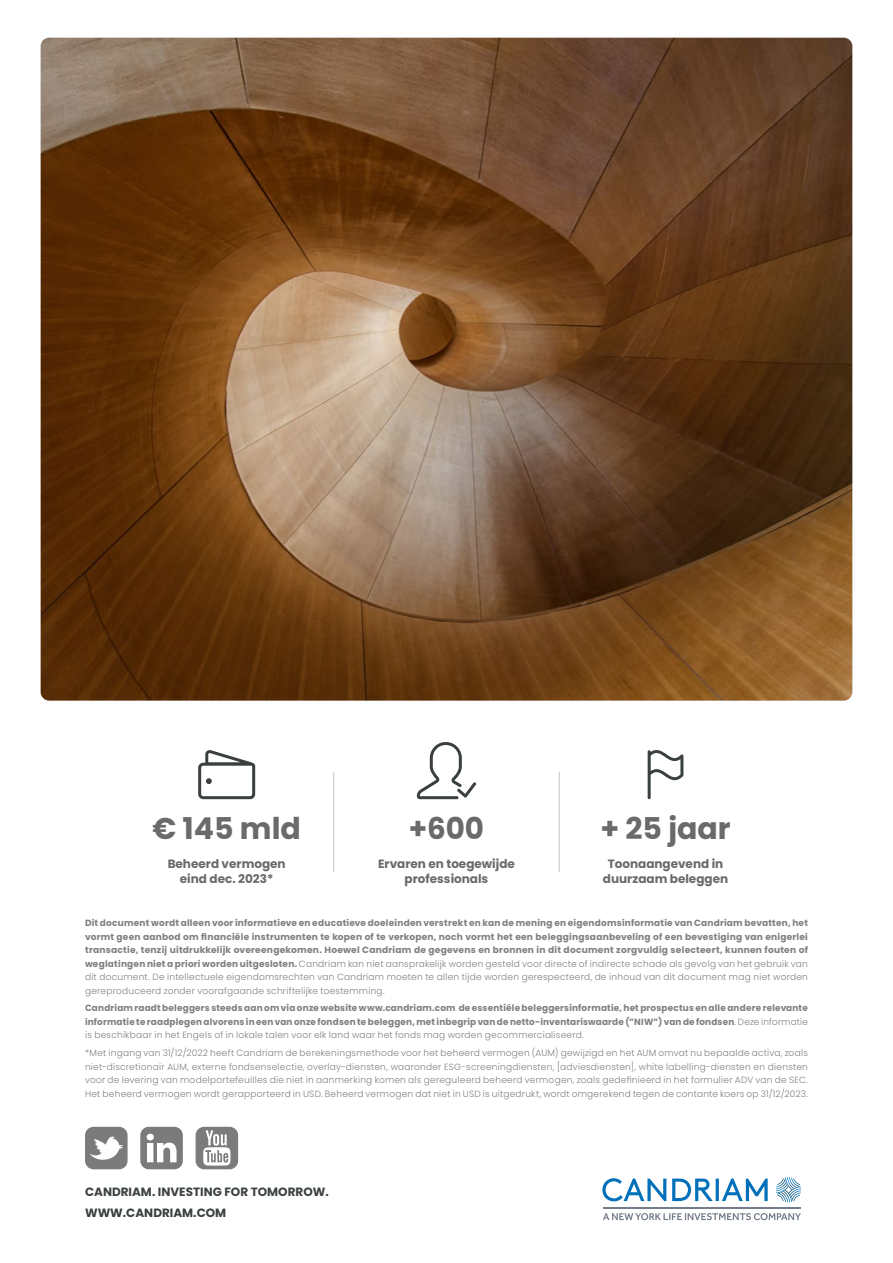
<style>
.page{position:relative;width:893px;height:1263px;background:#fff}
.page>*{position:absolute;margin:0;border:0;box-sizing:border-box;transform-origin:0 0}
.t1{font:700 30px "Poppins";color:#6a6a6a}
.t2{font:700 12px/15px "Poppins";color:#6a6a6a;text-align:center}
.t3{font:700 12px "Poppins";color:#3c4242}
.t4{font:700 12px "Poppins";color:#39403f}
.t5{font:700 9px/13.5px "Poppins";letter-spacing:.02em;color:#818080;text-align:justify}
.t6{font:300 9px/13.5px "Poppins";letter-spacing:.025em;color:#818080;text-align:justify}
.s1{font-weight:300}
</style>
<div class="page">
<div style="left:140px;top:1127px;width:43px;height:42px;background:#7c7b7b;border-radius:9px"></div>
<svg style="left:147px;top:1134px;width:30px;height:28px"></svg>
<div style="left:196px;top:1127px;width:42px;height:42px;background:#7c7b7b;border-radius:9px"></div>
<svg style="left:203px;top:1130px;width:27px;height:35px"></svg>
<div style="left:85px;top:1127px;width:43px;height:42px;background:#7c7b7b;border-radius:9px"></div>
<svg style="left:89px;top:1136px;width:34px;height:24px"></svg>
<img style="left:41px;top:38px;width:811px;height:663px">
<svg style="left:776px;top:1177px;width:25px;height:25px"></svg>
<svg style="left:603px;top:1213px;width:198px;height:7px"></svg>
<hr style="left:603px;top:1207px;width:198px;height:1px;background:#747c87">
<svg style="left:602px;top:1178px;width:166px;height:23px"></svg>
<hr style="left:333px;top:772px;width:1px;height:100px;background:#c6c6c6">
<hr style="left:559px;top:772px;width:1px;height:100px;background:#c6c6c6">
<svg style="left:417px;top:742px;width:59px;height:57px"></svg>
<svg style="left:198px;top:750px;width:57px;height:49px"></svg>
<svg style="left:648px;top:750px;width:35px;height:49px"></svg>
<h1 class="t1" style="left:600px;top:811px;width:132px">+ 25 jaar</h1>
<h2 class="t2" style="left:603px;top:857px;width:127px">Toonaangevend in duurzaam beleggen</h2>
<p class="t5" style="left:85px;top:916px;width:724px">Dit document wordt alleen voor informatieve en educatieve doeleinden verstrekt en kan de mening en eigendomsinformatie van Candriam bevatten, het vormt geen aanbod om financiële instrumenten te kopen of te verkopen, noch vormt het een beleggingsaanbeveling of een bevestiging van enigerlei transactie, tenzij uitdrukkelijk overeengekomen. Hoewel Candriam de gegevens en bronnen in dit document zorgvuldig selecteert, kunnen fouten of weglatingen niet a priori worden uitgesloten. <span class="s1">Candriam kan niet aansprakelijk worden gesteld voor directe of indirecte schade als gevolg van het gebruik van dit document. De intellectuele eigendomsrechten van Candriam moeten te allen tijde worden gerespecteerd, de inhoud van dit document mag niet worden gereproduceerd zonder voorafgaande schriftelijke toestemming.</span></p>
<p class="t5" style="left:85px;top:1001px;width:724px">Candriam raadt beleggers steeds aan om via onze website www.candriam.com de essentiële beleggersinformatie, het prospectus en alle andere relevante informatie te raadplegen alvorens in een van onze fondsen te beleggen, met inbegrip van de netto-inventariswaarde (”NIW”) van de fondsen<span class="s1">. Deze informatie is beschikbaar in het Engels of in lokale talen voor elk land waar het fonds mag worden gecommercialiseerd.</span></p>
<p class="t6" style="left:85px;top:1046px;width:724px">*Met ingang van 31/12/2022 heeft Candriam de berekeningsmethode voor het beheerd vermogen (AUM) gewijzigd en het AUM omvat nu bepaalde activa, zoals niet-discretionair AUM, externe fondsenselectie, overlay-diensten, waaronder ESG-screeningdiensten, [adviesdiensten], white labelling-diensten en diensten voor de levering van modelportefeuilles die niet in aanmerking komen als gereguleerd beheerd vermogen, zoals gedefinieerd in het formulier ADV van de SEC.<br>Het beheerd vermogen wordt gerapporteerd in USD. Beheerd vermogen dat niet in USD is uitgedrukt, wordt omgerekend tegen de contante koers op 31/12/2023.</p>
<h1 class="t1" style="left:409px;top:811px;width:77px">+600</h1>
<h2 class="t2" style="left:378px;top:857px;width:138px">Ervaren en toegewijde professionals</h2>
<h1 class="t1" style="left:152px;top:811px;width:150px">€ 145 mld</h1>
<h2 class="t2" style="left:168px;top:857px;width:119px">Beheerd vermogen eind dec. 2023*</h2>
<h2 class="t3" style="left:85px;top:1185px;width:245px">CANDRIAM. INVESTING FOR TOMORROW.</h2>
<h2 class="t4" style="left:85px;top:1206px;width:143px">WWW.CANDRIAM.COM</h2>
</div>
